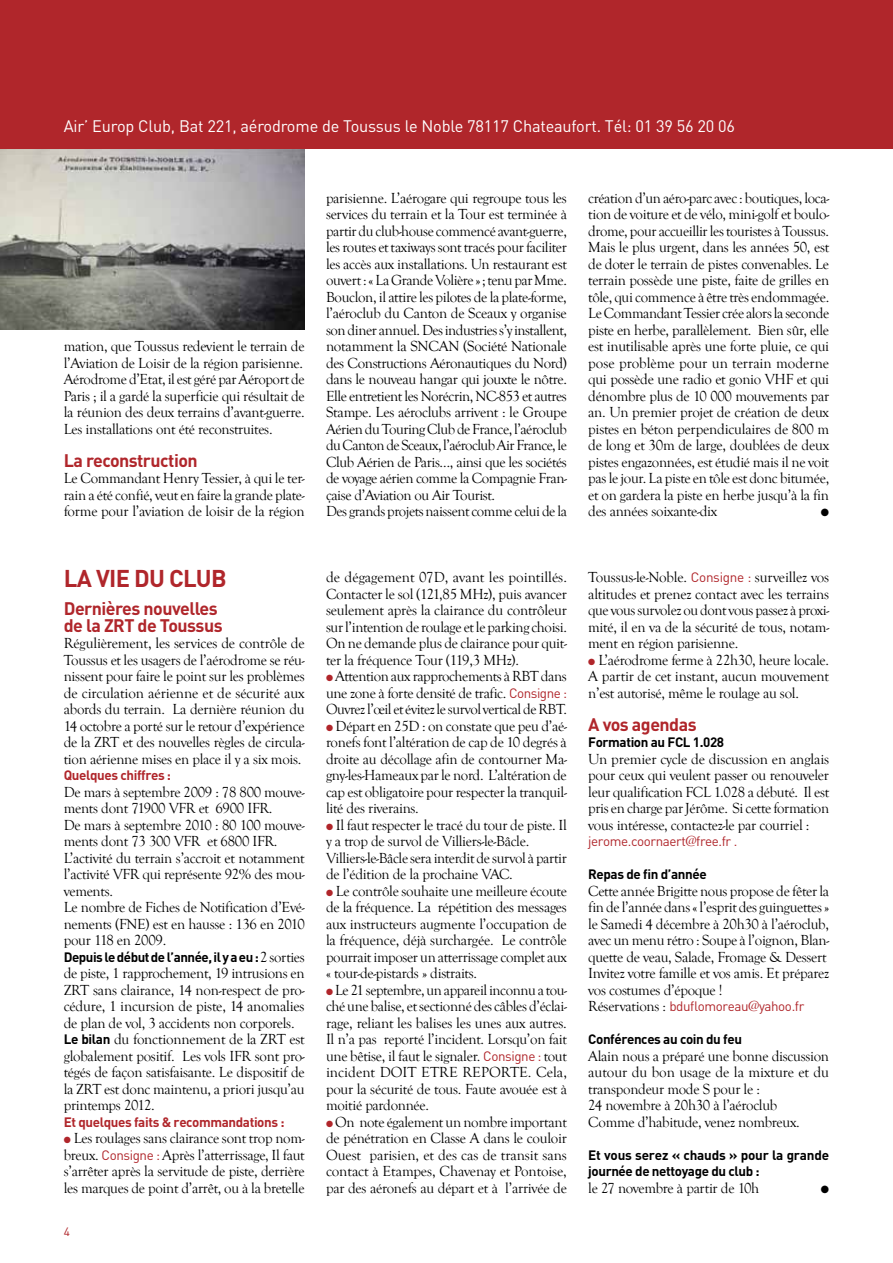
<style>
.page{position:relative;width:893px;height:1263px;background:#fff}
.page>*{position:absolute;margin:0;border:0;box-sizing:border-box;transform-origin:0 0}
.t1{font:700 24px "DIN";color:#b0262b}
.t2{font:700 18px/16.5px "DIN";letter-spacing:-.03em;color:#b0262b}
.t3{font:16.5px "DIN";letter-spacing:-.01em;color:#fff}
.t4{font:15px/16.5px "Goudy Old Style T";letter-spacing:-.02em;color:#000;text-align:justify}
.t5{font:700 13.5px/16.5px "DIN";letter-spacing:-.03em;color:#000}
.t6{font:13.5px "DIN";letter-spacing:-.03em;color:#b0262b}
.t7{font:700 13.5px "DIN";letter-spacing:-.03em;color:#b0262b}
.t8{font:12px "DIN";color:#b0262b}
.t9{font:10.5px "Zapf Dingbats ITC";color:#000}
.s1{font-family:"Goudy Old Style T";font-weight:400;font-size:15px}
.s2{font-family:"DIN";font-weight:700;font-size:13.5px}
.s3{color:#b0262b}
.s4{font-family:"DIN";font-size:13.5px;color:#b0262b}
.s5{font-family:"Goudy Old Style T";font-size:15px}
.s6{font-family:"Goudy Old Style T";font-size:15px;color:#000}
</style>
<div class="page">
<img style="left:0;top:149px;width:305px;height:181px">
<div style="left:0;top:0;width:893px;height:149px;background:#b0262b"></div>
<p class="t3" style="left:64px;top:116px;width:673px">Air’ Europ Club, Bat 221, aérodrome de Toussus le N oble 78117 Chateaufort. Tél: 01 39 56 20 06</p>
<p class="t4" style="left:64px;top:338px;width:242px">mation, que Toussus redevient le terrain de l’Aviation de Loisir de la région parisienne.<br>Aérodrome d’Etat, il est géré par Aéroport de Paris ; il a gardé la superficie qui résultait de la réunion des deux terrains d’avant-guerre.<br>Les installations ont été reconstruites.</p>
<p class="t2" style="left:64px;top:451px;width:136px">La reconstruction</p>
<p class="t4" style="left:64px;top:470px;width:242px">Le Commandant Henry Tessier, à qui le ter&shy;rain a été confié, veut en faire la grande plate&shy;forme pour l’aviation de loisir de la région</p>
<h1 class="t1" style="left:64px;top:563px;width:161px">La vie du Club</h1>
<p class="t2" style="left:64px;top:599px;width:160px">Dernières nouvelles de la ZRT de Toussus</p>
<p class="t4" style="left:64px;top:635px;width:242px">Régulièrement, les services de contrôle de Toussus et les usagers de l’aérodrome se réu&shy;nissent pour faire le point sur les problèmes de circulation aérienne et de sécurité aux abords du terrain. La dernière réunion du 14 octobre a porté sur le retour d’expérience de la ZRT et des nouvelles règles de circula&shy;tion aérienne mises en place il y a six mois.</p>
<p class="t7" style="left:64px;top:766px;width:109px">Quelques chiffres :</p>
<p class="t4" style="left:64px;top:784px;width:242px;text-align:left">De mars à septembre 2009 : 78 800 mouve&shy;ments dont 71900 VFR et 6900 IFR.<br>De mars à septembre 2010 : 80 100 mouve&shy;ments dont 73 300 VFR et 6800 IFR.<br>L’activité du terrain s’accroit et notamment l’activité VFR qui représente 92% des mou&shy;vements.<br>Le nombre de Fiches de Notification d’Evé&shy;nements (FNE) est en hausse : 136 en 2010 pour 118 en 2009.</p>
<p class="t5" style="left:64px;top:948px;width:242px">Depuis le début de l’année, il y a eu: <span class="s1">2 sorties</span></p>
<p class="t4" style="left:64px;top:965px;width:242px;text-align:left">de piste, 1 rapprochement, 19 intrusions en ZRT sans clairance, 14 non-respect de pro&shy;cédure, 1 incursion de piste, 14 anomalies de plan de vol, 3 accidents non corporels.<br><span class="s2">Le bilan</span> du fonctionnement de la ZRT est globalement positif. Les vols IFR sont pro&shy;tégés de façon satisfaisante. Le dispositif de la ZRT est donc maintenu, a priori jusqu’au printemps 2012.</p>
<p class="t7" style="left:64px;top:1113px;width:222px">Et quelques faits &amp; recommandations :</p>
<p class="t4" style="left:64px;top:1130px;width:242px"><span class="s3">●</span> Les roulages sans clairance sont trop nom&shy;breux. <span class="s4">Consigne :</span> Après l’atterrissage, Il faut s’arrêter après la servitude de piste, derrière les marques de point d’arrêt, ou à la bretelle</p>
<p class="t8" style="left:64px;top:1224px;width:8px">4</p>
<p class="t4" style="left:326px;top:190px;width:242px;text-align:left">parisienne. L’aérogare qui regroupe tous les services du terrain et la Tour est terminée à partir du club-house commencé avant-guerre, les routes et taxiways sont tracés pour faciliter les accès aux installations. Un restaurant est ouvert : « La Grande Volière »; tenu par Mme.<br>Bouclon, il attire les pilotes de la plate-forme, l’aéroclub du Canton de Sceaux y organise son diner annuel. Des industries s’y installent, notamment la SNCAN (Société Nationale des Constructions Aéronautiques du Nord) dans le nouveau hangar qui jouxte le nôtre.<br>Elle entretient les Norécrin, NC-853 et autres Stampe. Les aéroclubs arrivent : le Groupe Aérien du Touring Club de France, l’aéroclub du Canton de Sceaux, l’aéroclub Air France, le Club Aérien de Paris…, ainsi que les sociétés de voyage aérien comme la Compagnie Fran&shy;çaise d’Aviation ou Air Tourist.<br>Des grands projets naissent comme celui de la</p>
<p class="t4" style="left:588px;top:190px;width:243px">création d’un aéro-parc avec : boutiques, loca&shy;tion de voiture et de vélo, mini-golf et boulo&shy;drome, pour accueillir les touristes à Toussus.<br>Mais le plus urgent, dans les années 50, est de doter le terrain de pistes convenables. Le terrain possède une piste, faite de grilles en tôle, qui commence à être très endommagée.<br>Le Commandant Tessier crée alors la seconde piste en herbe, parallèlement. Bien sûr, elle est inutilisable après une forte pluie, ce qui pose problème pour un terrain moderne qui possède une radio et gonio VHF et qui dénombre plus de 10 000 mouvements par an. Un premier projet de création de deux pistes en béton perpendiculaires de 800 m de long et 30m de large, doublées de deux pistes engazonnées, est étudié mais il ne voit pas le jour. La piste en tôle est donc bitumée, et on gardera la piste en herbe jusqu’à la fin des années soixante-dix</p>
<p class="t9" style="left:821px;top:507px;width:10px">●</p>
<p class="t4" style="left:326px;top:569px;width:242px">de dégagement 07D, avant les pointillés.<br>Contacter le sol (121,85 MHz), puis avancer seulement après la clairance du contrôleur sur l’intention de roulage et le parking choisi.<br>On ne demande plus de clairance pour quit&shy;ter la fréquence Tour (119,3 MHz).</p>
<p class="t4" style="left:326px;top:668px;width:242px"><span class="s3">●</span> Attention aux rapprochements à RBT dans une zone à forte densité de trafic. <span class="s4">Consigne :<br></span>Ouvrez l’œil et évitez le survol vertical de RBT.</p>
<p class="t4" style="left:326px;top:718px;width:242px"><span class="s3">●</span> Départ en 25D : on constate que peu d’aé&shy;ronefs font l’altération de cap de 10 degrés à droite au décollage afin de contourner Ma&shy;gny-les-Hameaux par le nord. L’altération de cap est obligatoire pour respecter la tranquil&shy;lité des riverains.</p>
<p class="t4" style="left:326px;top:817px;width:242px;text-align:left"><span class="s3">●</span> Il faut respecter le tracé du tour de piste. Il y a trop de survol de Villiers-le-Bâcle.<br>Villiers-le-Bâcle sera interdit de survol à partir de l’édition de la prochaine VAC.</p>
<p class="t4" style="left:326px;top:883px;width:242px"><span class="s3">●</span> Le contrôle souhaite une meilleure écoute de la fréquence. La répétition des messages aux instructeurs augmente l’occupation de la fréquence, déjà surchargée. Le contrôle pourrait imposer un atterrissage complet aux « tour-de-pistards » distraits.</p>
<p class="t4" style="left:326px;top:982px;width:242px"><span class="s3">●</span> Le 21 septembre, un appareil inconnu a tou&shy;ché une balise, et sectionné des câbles d’éclai&shy;rage, reliant les balises les unes aux autres.<br>Il n’a pas reporté l’incident. Lorsqu’on fait une bêtise, il faut le signaler. <span class="s4">Consigne :</span> tout incident DOIT ETRE REPORTE. Cela, pour la sécurité de tous. Faute avouée est à moitié pardonnée.</p>
<p class="t4" style="left:326px;top:1114px;width:242px"><span class="s3">●</span> On note également un nombre important de pénétration en Classe A dans le couloir Ouest parisien, et des cas de transit sans contact à Etampes, Chavenay et Pontoise, par des aéronefs au départ et à l’arrivée de</p>
<p class="t4" style="left:588px;top:569px;width:242px">Toussus-le-Noble. <span class="s4">Consigne :</span> surveillez vos altitudes et prenez contact avec les terrains que vous survolez ou dont vous passez à proxi&shy;mité, il en va de la sécurité de tous, notam&shy;ment en région parisienne.</p>
<p class="t4" style="left:588px;top:652px;width:242px"><span class="s3">●</span> L’aérodrome ferme à 22h30, heure locale.<br>A partir de cet instant, aucun mouvement n’est autorisé, même le roulage au sol.</p>
<p class="t2" style="left:588px;top:715px;width:110px">A vos agendas</p>
<p class="t5" style="left:588px;top:733px;width:137px">Formation au FCL 1.028</p>
<p class="t4" style="left:588px;top:751px;width:242px">Un premier cycle de discussion en anglais pour ceux qui veulent passer ou renouveler leur qualification FCL 1.028 a débuté. Il est pris en charge par Jérôme. Si cette formation vous intéresse, contactez-le par courriel :</p>
<p class="t6" style="left:588px;top:833px;width:151px">jerome.coornaert<span class="s5">@</span>free.fr .</p>
<p class="t5" style="left:588px;top:865px;width:120px">Repas de fin d’année</p>
<p class="t4" style="left:588px;top:883px;width:242px;text-align:left">Cette année Brigitte nous propose de fêter la fin de l’année dans « l’esprit des guinguettes » le Samedi 4 décembre à 20h30 à l’aéroclub, avec un menu rétro : Soupe à l’oignon, Blan&shy;quette de veau, Salade, Fromage &amp; Dessert Invitez votre famille et vos amis. Et préparez vos costumes d’époque !</p>
<p class="t6" style="left:588px;top:998px;width:218px"><span class="s6">Réservations :</span> bduflomoreau<span class="s5">@</span>yahoo.fr</p>
<p class="t5" style="left:588px;top:1030px;width:155px">Conférences au coin du feu</p>
<p class="t4" style="left:588px;top:1048px;width:242px;text-align:left">Alain nous a préparé une bonne discussion autour du bon usage de la mixture et du transpondeur mode S pour le :<br>24 novembre à 20h30 à l’aéroclub<br>Comme d’habitude, venez nombreux.</p>
<p class="t5" style="left:588px;top:1146px;width:242px">Et vous serez « chauds » pour la grande journée de nettoyage du club :</p>
<p class="t4" style="left:588px;top:1180px;width:173px">le 27 novembre à partir de 10h</p>
<p class="t9" style="left:821px;top:1184px;width:10px">●</p>
</div>
